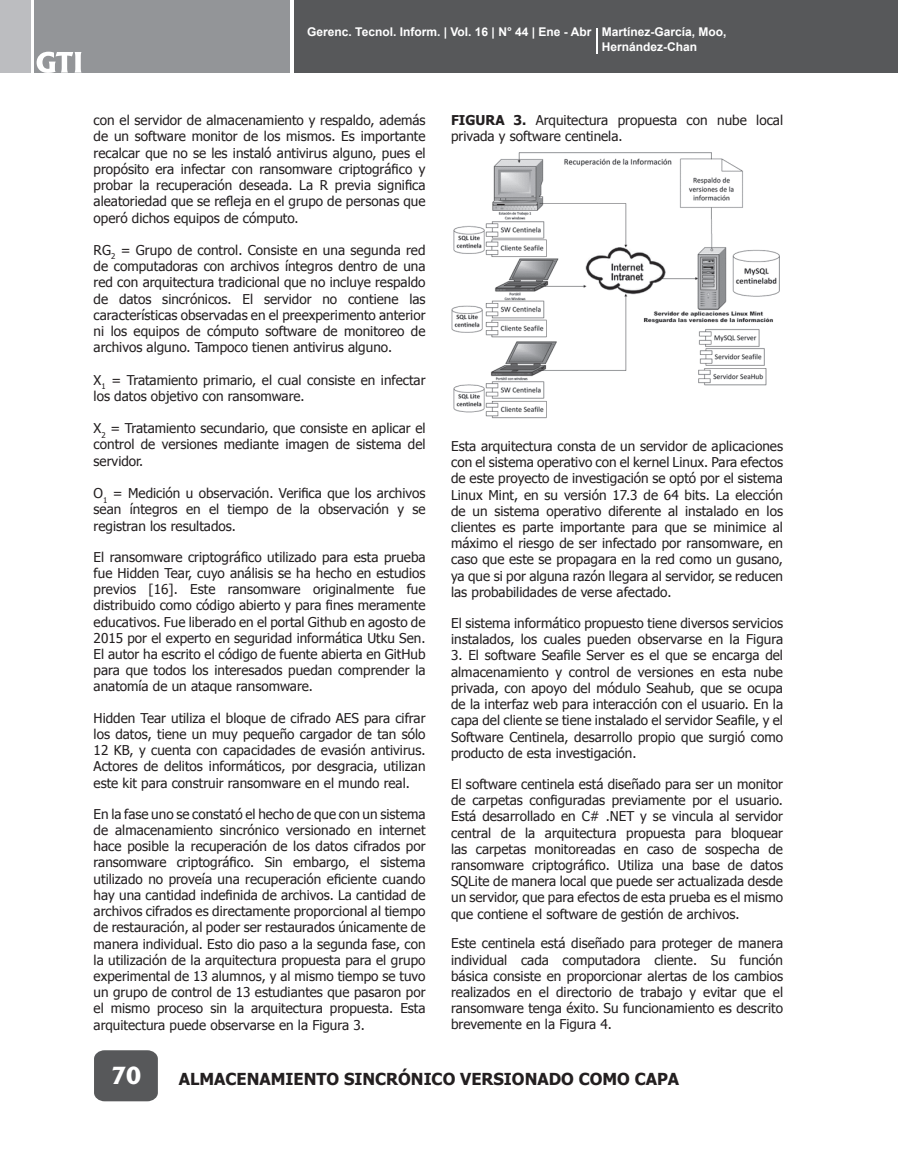
<style>
.page{position:relative;width:898px;height:1166px;background:#fff}
.page>*{position:absolute;margin:0;border:0;box-sizing:border-box;transform-origin:0 0}
.t1{font:800 22.5px "Albertus";color:#fff}
.t2{font:700 16.5px "Tahoma";color:#231f20}
.Pie_de_foto{font:13.5px/16.2px "Tahoma";color:#231f20;text-align:justify}
.t3{font:700 12px/14.4px "Arial";color:#fff}
.s1{font-weight:700}
</style>
<div class="page">
<div style="left:889px;top:0;width:8px;height:73px;background:#57585a"></div>
<div style="left:293px;top:0;width:596px;height:73px;background:#57585a"></div>
<div style="left:34px;top:0;width:255px;height:73px;background:#939598"></div>
<div style="left:0;top:0;width:30px;height:73px;background:#bcbdc0"></div>
<div style="left:94px;top:1050px;width:64px;height:50px;background:#57585a"></div>
<svg style="left:37px;top:52px;width:44px;height:21px"></svg>
<hr style="left:595px;top:28px;width:2px;height:25px;background:#fff">
<img style="left:451px;top:153px;width:329px;height:266px">
<p class="t3" style="left:601px;top:25px;width:126px;text-indent:-294px">Gerenc. Tecnol. Inform. | Vol. 16 | N° 44 | Ene - Abr Martínez-García, Moo,<br>Hernández-Chan</p>
<p class="Pie_de_foto" style="left:94px;top:112px;width:333px">con el servidor de almacenamiento y respaldo, además de un software monitor de los mismos. Es importante recalcar que no se les instaló antivirus alguno, pues el propósito era infectar con ransomware criptográfico y probar la recuperación deseada. La R previa significa aleatoriedad que se refleja en el grupo de personas que operó dichos equipos de cómputo.</p>
<p class="Pie_de_foto" style="left:94px;top:241px;width:333px">RG<sub>2</sub> = Grupo de control. Consiste en una segunda red de computadoras con archivos íntegros dentro de una red con arquitectura tradicional que no incluye respaldo de datos sincrónicos. El servidor no contiene las características observadas en el preexperimento anterior ni los equipos de cómputo software de monitoreo de archivos alguno. Tampoco tienen antivirus alguno.</p>
<p class="Pie_de_foto" style="left:94px;top:371px;width:333px">X<sub>1</sub> = Tratamiento primario, el cual consiste en infectar los datos objetivo con ransomware.</p>
<p class="Pie_de_foto" style="left:94px;top:419px;width:333px">X<sub>2</sub> = Tratamiento secundario, que consiste en aplicar el control de versiones mediante imagen de sistema del servidor.</p>
<p class="Pie_de_foto" style="left:94px;top:484px;width:333px">O<sub>1</sub> = Medición u observación. Verifica que los archivos sean íntegros en el tiempo de la observación y se registran los resultados.</p>
<p class="Pie_de_foto" style="left:94px;top:548px;width:333px">El ransomware criptográfico utilizado para esta prueba fue Hidden Tear, cuyo análisis se ha hecho en estudios previos [16]. Este ransomware originalmente fue distribuido como código abierto y para fines meramente educativos. Fue liberado en el portal Github en agosto de 2015 por el experto en seguridad informática Utku Sen.<br>El autor ha escrito el código de fuente abierta en GitHub para que todos los interesados puedan comprender la anatomía de un ataque ransomware.</p>
<p class="Pie_de_foto" style="left:94px;top:709px;width:333px">Hidden Tear utiliza el bloque de cifrado AES para cifrar los datos, tiene un muy pequeño cargador de tan sólo 12 KB, y cuenta con capacidades de evasión antivirus.<br>Actores de delitos informáticos, por desgracia, utilizan este kit para construir ransomware en el mundo real.</p>
<p class="Pie_de_foto" style="left:94px;top:805px;width:333px">En la fase uno se constató el hecho de que con un sistema de almacenamiento sincrónico versionado en internet hace posible la recuperación de los datos cifrados por ransomware criptográfico. Sin embargo, el sistema utilizado no proveía una recuperación eficiente cuando hay una cantidad indefinida de archivos. La cantidad de archivos cifrados es directamente proporcional al tiempo de restauración, al poder ser restaurados únicamente de manera individual. Esto dio paso a la segunda fase, con la utilización de la arquitectura propuesta para el grupo experimental de 13 alumnos, y al mismo tiempo se tuvo un grupo de control de 13 estudiantes que pasaron por el mismo proceso sin la arquitectura propuesta. Esta arquitectura puede observarse en la Figura 3.</p>
<p class="Pie_de_foto" style="left:451px;top:112px;width:333px"><span class="s1">FIGURA 3.</span> Arquitectura propuesta con nube local privada y software centinela.</p>
<p class="Pie_de_foto" style="left:451px;top:437px;width:333px">Esta arquitectura consta de un servidor de aplicaciones con el sistema operativo con el kernel Linux. Para efectos de este proyecto de investigación se optó por el sistema Linux Mint, en su versión 17.3 de 64 bits. La elección de un sistema operativo diferente al instalado en los clientes es parte importante para que se minimice al máximo el riesgo de ser infectado por ransomware, en caso que este se propagara en la red como un gusano, ya que si por alguna razón llegara al servidor, se reducen las probabilidades de verse afectado.</p>
<p class="Pie_de_foto" style="left:451px;top:614px;width:333px">El sistema informático propuesto tiene diversos servicios instalados, los cuales pueden observarse en la Figura</p>
<p class="Pie_de_foto" style="left:451px;top:646px;width:333px">3. El software Seafile Server es el que se encarga del almacenamiento y control de versiones en esta nube privada, con apoyo del módulo Seahub, que se ocupa de la interfaz web para interacción con el usuario. En la capa del cliente se tiene instalado el servidor Seafile, y el Software Centinela, desarrollo propio que surgió como producto de esta investigación.</p>
<p class="Pie_de_foto" style="left:451px;top:775px;width:333px">El software centinela está diseñado para ser un monitor de carpetas configuradas previamente por el usuario.<br>Está desarrollado en C# .NET y se vincula al servidor central de la arquitectura propuesta para bloquear las carpetas monitoreadas en caso de sospecha de ransomware criptográfico. Utiliza una base de datos SQLite de manera local que puede ser actualizada desde un servidor, que para efectos de esta prueba es el mismo que contiene el software de gestión de archivos.</p>
<p class="Pie_de_foto" style="left:451px;top:934px;width:333px">Este centinela está diseñado para proteger de manera individual cada computadora cliente. Su función básica consiste en proporcionar alertas de los cambios realizados en el directorio de trabajo y evitar que el ransomware tenga éxito. Su funcionamiento es descrito brevemente en la Figura 4.</p>
<h1 class="t1" style="left:111px;top:1061px;width:31px">70</h1>
<p class="t2" style="left:179px;top:1067px;width:502px">ALMACENAMIENTO SINCRÓNICO VERSIONADO COMO CAPA</p>
</div>
